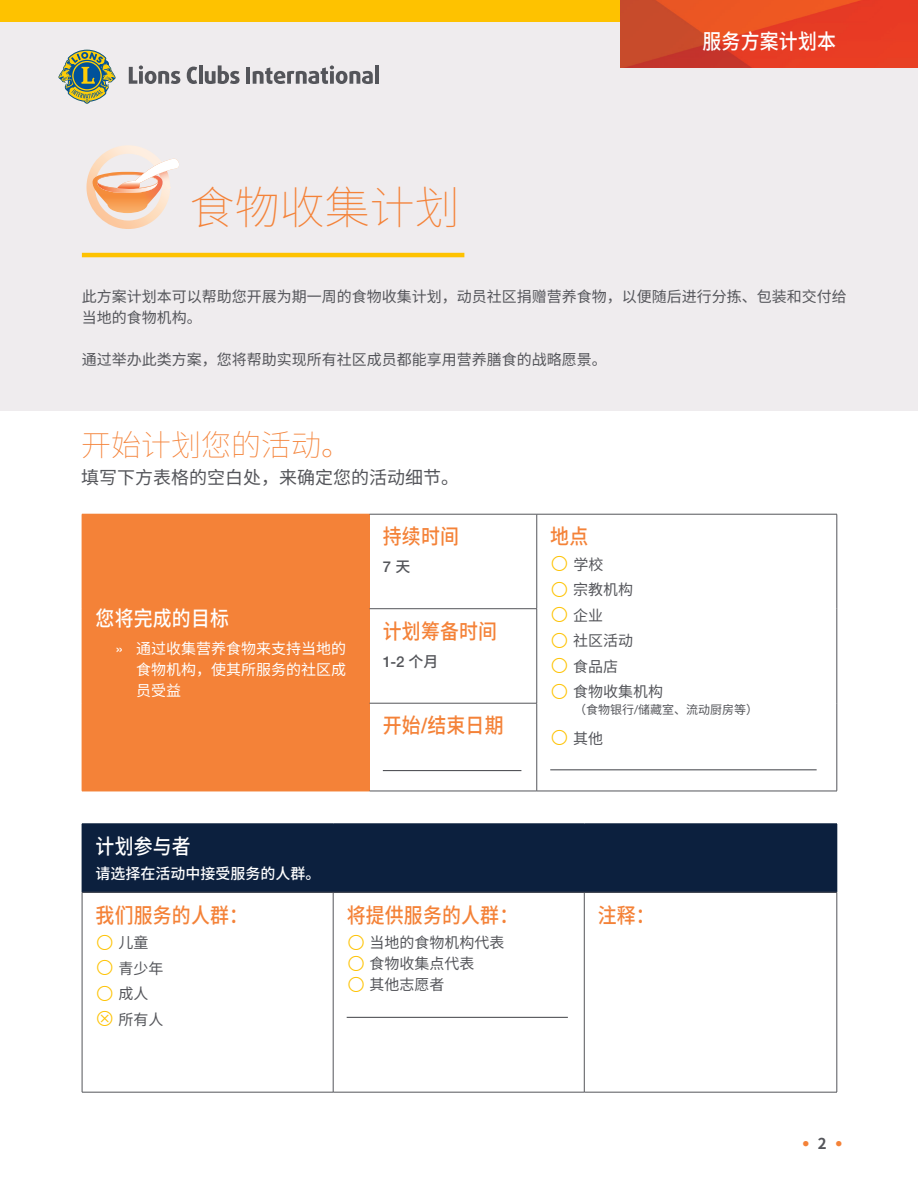
<style>
.page{position:relative;width:918px;height:1188px;background:#fff}
.page>*{position:absolute;margin:0;border:0;box-sizing:border-box;transform-origin:0 0}
.t1{font:100 45px "Noto Sans CJ Ksc";color:#f48238}
.t2{font:100 30px "Noto Sans CJ Ksc";color:#f48238}
.t3{font:500 21px "Noto Sans CJ Ksc";letter-spacing:.01em;color:#f48238;scale:.9 1}
.t4{font:500 21px "Noto Sans CJ Ksc";letter-spacing:.01em;color:#fff;scale:.9 1}
.t5{font:18px "Noto Sans CJ Ksc";color:#54555a}
.t6{font:15px/25.5px "Noto Sans CJ Ksc";color:#54555a}
.t7{font:15px/21px "Noto Sans CJ Ksc";color:#fff;text-align:justify}
.t8{font:500 15px "Noto Sans CJ Ksc";color:#fff}
.t9{font:500 15px "Helvetica Neue LT Std";color:#54555a}
.t10{font:100 15px "Helvetica Neue LT Std";color:#f48238}
.t11{font:12px "Noto Sans CJ Ksc";color:#54555a}
.s1{font-family:"Helvetica Neue LT Std"}
.s2{font-family:"Noto Sans CJ Ksc"}
.s3{font-family:"Helvetica Neue LT Std";font-stretch:condensed}
.s4{font-family:"Noto Sans CJ Ksc";font-weight:700;color:#54555a}
</style>
<div class="page">
<div style="left:0;top:0;width:918px;height:410px;background:#efecee"></div>
<div style="left:0;top:0;width:918px;height:21px;background:#fec200"></div>
<hr style="left:82px;top:253px;width:382px;height:4px;background:#fec200">
<img style="left:87px;top:190px;width:83px;height:39px">
<img style="left:92px;top:190px;width:71px;height:23px">
<img style="left:97px;top:190px;width:61px;height:3px">
<svg style="left:87px;top:145px;width:83px;height:45px"></svg>
<img style="left:117px;top:159px;width:62px;height:30px">
<img style="left:620px;top:0;width:298px;height:68px">
<div style="left:82px;top:514px;width:287px;height:277px;background:#f48238"></div>
<hr style="left:82px;top:791px;width:288px;height:1px;background:#f48238">
<hr style="left:537px;top:791px;width:300px;height:1px;background:#54555a">
<hr style="left:369px;top:514px;width:1px;height:95px;background:#f48238">
<hr style="left:369px;top:609px;width:1px;height:94px;background:#f48238">
<hr style="left:369px;top:703px;width:1px;height:88px;background:#f48238">
<hr style="left:537px;top:514px;width:1px;height:95px;background:#54555a">
<hr style="left:537px;top:609px;width:1px;height:94px;background:#54555a">
<hr style="left:537px;top:703px;width:1px;height:88px;background:#54555a">
<hr style="left:370px;top:608px;width:167px;height:1px;background:#54555a">
<hr style="left:370px;top:703px;width:167px;height:1px;background:#54555a">
<hr style="left:370px;top:514px;width:167px;height:1px;background:#54555a">
<hr style="left:537px;top:514px;width:300px;height:1px;background:#54555a">
<hr style="left:837px;top:514px;width:1px;height:95px;background:#54555a">
<hr style="left:837px;top:609px;width:1px;height:94px;background:#54555a">
<hr style="left:837px;top:703px;width:1px;height:88px;background:#54555a">
<hr style="left:370px;top:791px;width:167px;height:1px;background:#54555a">
<hr style="left:550px;top:769px;width:267px;height:1px;background:#54555a">
<hr style="left:383px;top:770px;width:138px;height:1px;background:#54555a">
<div style="left:82px;top:824px;width:755px;height:68px;background:#0c203e"></div>
<hr style="left:837px;top:824px;width:1px;height:68px;background:#0c203e">
<hr style="left:82px;top:892px;width:1px;height:200px;background:#54555a">
<hr style="left:333px;top:892px;width:1px;height:200px;background:#54555a">
<hr style="left:584px;top:892px;width:1px;height:200px;background:#54555a">
<hr style="left:837px;top:892px;width:1px;height:200px;background:#54555a">
<hr style="left:82px;top:1092px;width:251px;height:1px;background:#54555a">
<hr style="left:333px;top:1092px;width:251px;height:1px;background:#54555a">
<hr style="left:584px;top:1092px;width:253px;height:1px;background:#54555a">
<hr style="left:82px;top:892px;width:251px;height:1px;background:#54555a">
<hr style="left:333px;top:892px;width:251px;height:1px;background:#54555a">
<hr style="left:584px;top:892px;width:253px;height:1px;background:#54555a">
<hr style="left:347px;top:1017px;width:221px;height:1px;background:#54555a">
<svg style="left:58px;top:50px;width:58px;height:54px"></svg>
<svg style="left:129px;top:65px;width:51px;height:19px"></svg>
<svg style="left:187px;top:67px;width:10px;height:17px"></svg>
<hr style="left:199px;top:65px;width:4px;height:19px;background:#54555a">
<svg style="left:205px;top:65px;width:35px;height:19px"></svg>
<hr style="left:246px;top:67px;width:4px;height:17px;background:#54555a">
<svg style="left:253px;top:65px;width:120px;height:19px"></svg>
<hr style="left:375px;top:65px;width:4px;height:19px;background:#54555a">
<h1 class="t1" style="left:190px;top:182px;width:272px">食物收集计划</h1>
<h3 class="t4" style="left:703px;top:29px;width:150px">服务方案计划本</h3>
<p class="t6" style="left:82px;top:287px;width:766px;line-height:21px">此方案计划本可以帮助您开展为期一周的食物收集计划，动员社区捐赠营养食物，以便随后进行分拣、包装和交付给当地的食物机构。</p>
<p class="t6" style="left:82px;top:347px;width:527px">通过举办此类方案，您将帮助实现所有社区成员都能享用营养膳食的战略愿景。</p>
<h2 class="t2" style="left:81px;top:428px;width:271px">开始计划您的活动。</h2>
<p class="t5" style="left:81px;top:467px;width:379px">填写下方表格的空白处，来确定您的活动细节。</p>
<h3 class="t4" style="left:96px;top:607px;width:150px">您将完成的目标</h3>
<p class="t7" style="left:136px;top:638px;width:211px;text-indent:-20px"><span class="s1">»</span> 通过收集营养食物来支持当地的食物机构，使其所服务的社区成员受益</p>
<h3 class="t3" style="left:383px;top:525px;width:86px">持续时间</h3>
<p class="t9" style="left:383px;top:558px;width:29px">7 <span class="s2">天</span></p>
<h3 class="t3" style="left:383px;top:619px;width:129px">计划筹备时间</h3>
<p class="t9" style="left:383px;top:652px;width:57px">1-2 <span class="s2">个月</span></p>
<h3 class="t3" style="left:383px;top:714px;width:136px">开始<span class="s3">/</span>结束日期</h3>
<h3 class="t4" style="left:96px;top:834px;width:107px">计划参与者</h3>
<p class="t8" style="left:96px;top:865px;width:227px">请选择在活动中接受服务的人群。</p>
<h3 class="t3" style="left:96px;top:903px;width:171px">我们服务的人群：</h3>
<p class="t6" style="left:119px;top:930px;width:46px">儿童青少年成人所有人</p>
<h3 class="t3" style="left:347px;top:903px;width:192px">将提供服务的人群：</h3>
<p class="t6" style="left:370px;top:932px;width:136px;line-height:21px">当地的食物机构代表食物收集点代表<br>其他志愿者</p>
<h3 class="t3" style="left:550px;top:525px;width:44px">地点</h3>
<p class="t6" style="left:573px;top:552px;width:91px">学校<br>宗教机构<br>企业<br>社区活动<br>食品店<br>食物收集机构</p>
<p class="t11" style="left:574px;top:703px;width:185px">（食物银行<span class="s1">/</span>储藏室、流动厨房等）</p>
<p class="t6" style="left:573px;top:726px;width:31px">其他</p>
<h3 class="t3" style="left:598px;top:903px;width:65px">注释：</h3>
<p class="t10" style="left:802px;top:1135px;width:42px">• <span class="s4">2</span> •</p>
</div>
